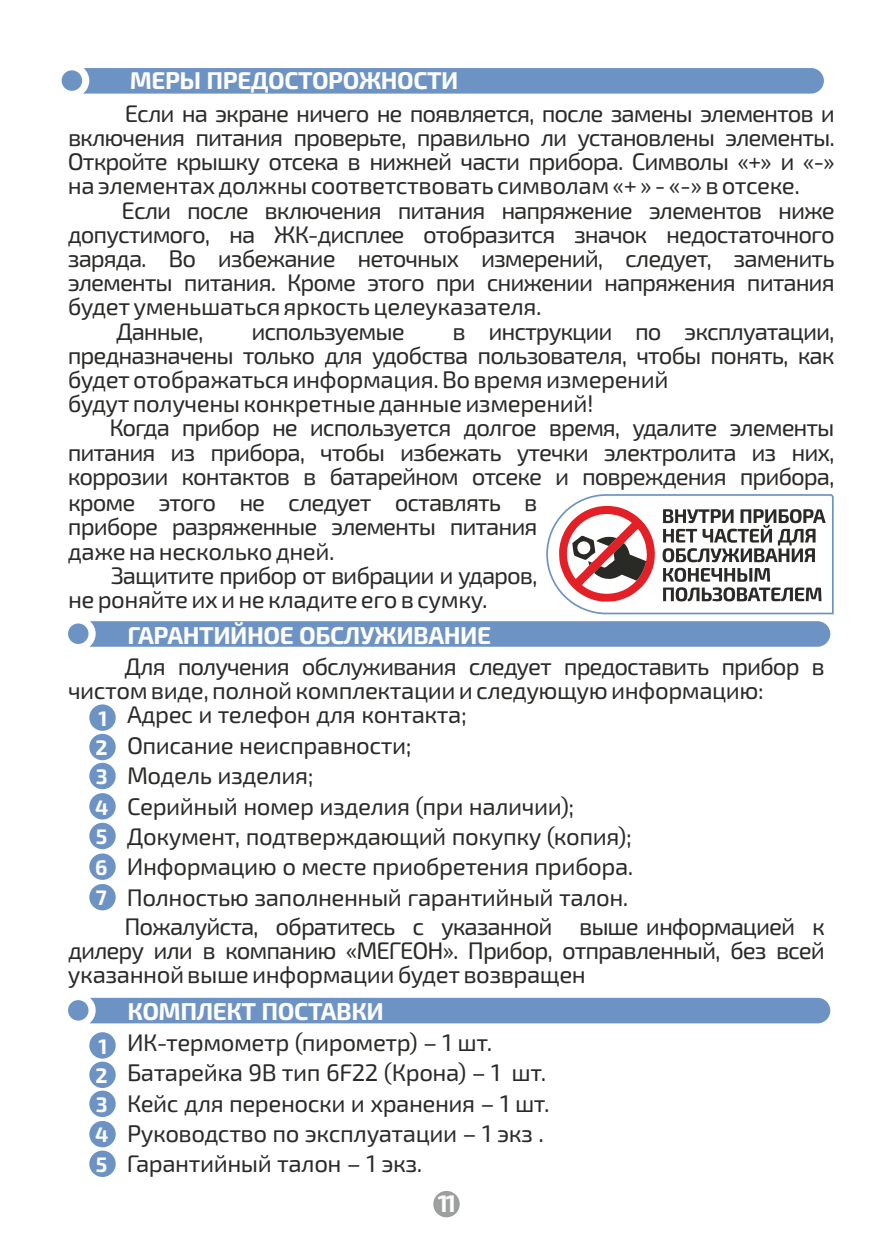
<style>
.page{position:relative;width:893px;height:1259px;background:#fff}
.page>*{position:absolute;margin:0;border:0;box-sizing:border-box;transform-origin:0 0}
.t1{font:700 24.3px "Exo 2.0";letter-spacing:-.02em;color:#fefefe}
.t2{font:24px/24.3px "Exo 2.0";letter-spacing:-.02em;color:#2b2a29;text-align:justify}
.t3{font:24px/24.3px "Exo 2.0";letter-spacing:-.045em;color:#2b2a29}
.t4{font:700 24px "Exo 2.0";color:#fefefe}
.t5{font:700 21px/30px "Exo 2.0";color:#fefefe;text-align:justify}
</style>
<div class="page">
<div style="left:433px;top:1191px;width:27px;height:26px;background:#9d9e9e;border-radius:50%"></div>
<svg style="left:546px;top:494px;width:288px;height:121px"></svg>
<div style="left:62px;top:68px;width:762px;height:26px;background:#6d93c5"></div>
<svg style="left:68px;top:621px;width:762px;height:26px;background:#7296c7"></svg>
<div style="left:89px;top:704px;width:27px;height:27px;background:#6d93c5;border-radius:50%"></div>
<div style="left:89px;top:734px;width:27px;height:26px;background:#6d93c5;border-radius:50%"></div>
<div style="left:89px;top:763px;width:27px;height:26px;background:#6d93c5;border-radius:50%"></div>
<div style="left:89px;top:793px;width:27px;height:26px;background:#6d93c5;border-radius:50%"></div>
<div style="left:89px;top:823px;width:27px;height:26px;background:#6d93c5;border-radius:50%"></div>
<div style="left:89px;top:853px;width:27px;height:27px;background:#6d93c5;border-radius:50%"></div>
<div style="left:89px;top:884px;width:27px;height:26px;background:#6d93c5;border-radius:50%"></div>
<div style="left:68px;top:997px;width:762px;height:26px;background:#6d93c5"></div>
<div style="left:89px;top:1032px;width:27px;height:26px;background:#6d93c5;border-radius:50%"></div>
<div style="left:89px;top:1061px;width:27px;height:27px;background:#6d93c5;border-radius:50%"></div>
<div style="left:89px;top:1090px;width:27px;height:27px;background:#6d93c5;border-radius:50%"></div>
<div style="left:89px;top:1121px;width:27px;height:26px;background:#6d93c5;border-radius:50%"></div>
<div style="left:89px;top:1150px;width:27px;height:27px;background:#6d93c5;border-radius:50%"></div>
<p class="t1" style="left:130px;top:72px;width:330px">МЕРЫ ПРЕДОСТОРОЖНОСТИ</p>
<p class="t2" style="left:68px;top:104px;width:768px;text-indent:57px">Если на экране ничего не появляется, после замены элементов и включения питания проверьте, правильно ли установлены элементы.<br>Откройте крышку отсека в нижней части прибора. Символы «+» и «-» на элементах должны соответствовать символам «+ » - «-» в отсеке.</p>
<p class="t2" style="left:68px;top:200px;width:768px;text-indent:54px">Если после включения питания напряжение элементов ниже допустимого, на ЖК-дисплее отобразится значок недостаточного заряда. Во избежание неточных измерений, следует, заменить элементы питания. Кроме этого при снижении напряжения питания будет уменьшаться яркость целеуказателя.</p>
<p class="t2" style="left:116px;top:321px;width:89px">Данные,</p>
<p class="t3" style="left:251px;top:321px;width:155px">используемые</p>
<p class="t2" style="left:68px;top:321px;width:768px;text-indent:385px">в инструкции по эксплуатации, предназначены только для удобства пользователя, чтобы понять, как будет отображаться информация. Во время измерений</p>
<p class="t2" style="left:68px;top:418px;width:768px;text-indent:42px">Когда прибор не используется долгое время, удалите элементы питания из прибора, чтобы избежать утечки электролита из них, коррозии контактов в батарейном отсеке и повреждения прибора,</p>
<p class="t2" style="left:68px;top:394px;width:527px">будут получены конкретные данные измерений!</p>
<p class="t2" style="left:68px;top:493px;width:471px">кроме этого не следует оставлять в приборе разряженные элементы питания даже на несколько дней.</p>
<p class="t3" style="left:68px;top:565px;width:471px;text-indent:43px">Защитите прибор от вибрации и ударов, не роняйте их и не кладите его в сумку.</p>
<p class="t1" style="left:127px;top:626px;width:365px">ГАРАНТИЙНОЕ ОБСЛУЖИВАНИЕ</p>
<p class="t3" style="left:68px;top:656px;width:758px;text-indent:57px">Для получения обслуживания следует предоставить прибор в чистом виде, полной комплектации и следующую информацию:</p>
<p class="t2" style="left:125px;top:702px;width:702px;line-height:30.3px;text-align:left">Адрес и телефон для контакта;<br>Описание неисправности;<br>Модель изделия;<br>Серийный номер изделия (при наличии);<br>Документ, подтверждающий покупку (копия);<br>Информацию о месте приобретения прибора.<br>Полностью заполненный гарантийный талон.<br>Пожалуйста, обратитесь с указанной выше информацией к</p>
<p class="t3" style="left:68px;top:941px;width:758px">дилеру или в компанию «МЕГЕОН». Прибор, отправленный, без всей указанной выше информации будет возвращен</p>
<p class="t5" style="left:95px;top:705px;width:15px">1<br>2<br>3<br>4<br>5<br>6<br>7</p>
<p class="t5" style="left:95px;top:1033px;width:15px">1<br>2<br>3<br>4<br>5</p>
<p class="t1" style="left:127px;top:1003px;width:258px">КОМПЛЕКТ ПОСТАВКИ</p>
<p class="t2" style="left:127px;top:1029px;width:424px;line-height:30.3px;text-align:left">ИК-термометр (пирометр) – 1 шт.<br>Батарейка 9В тип 6F22 (Крона) – 1 шт.<br>Кейс для переноски и хранения – 1 шт.<br>Руководство по эксплуатации – 1 экз .<br>Гарантийный талон – 1 экз.</p>
<p class="t4" style="left:438px;top:1195px;width:20px">11</p>
</div>
